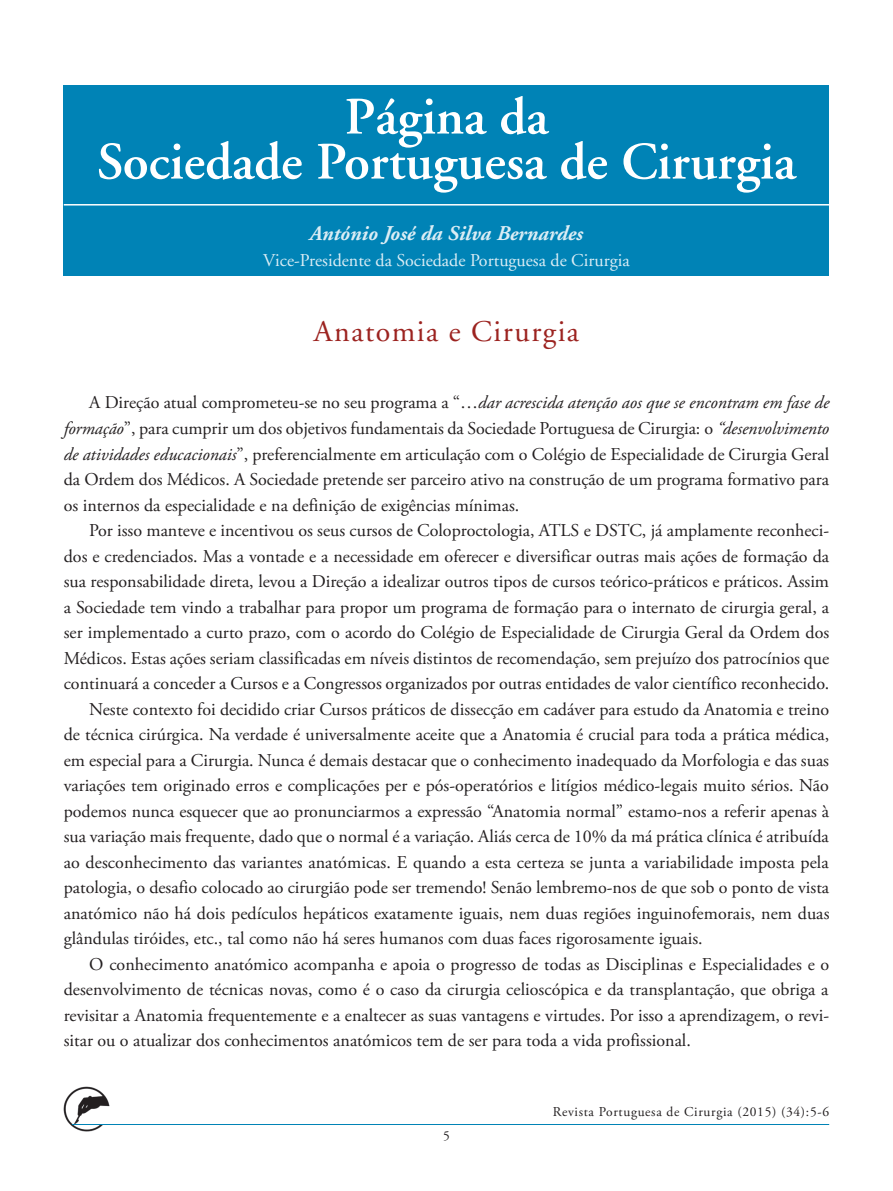
<style>
.page{position:relative;width:893px;height:1191px;background:#fff}
.page>*{position:absolute;margin:0;border:0;box-sizing:border-box;transform-origin:0 0}
._01_Titulo{font:600 52.5px/45px "Adobe Garamond";color:#fff;text-align:center}
.Normal_wrd_1{font:30px "Adobe Garamond";letter-spacing:.05em;color:#9c2320}
._01_Titulo-2{font:italic 700 21px "Adobe Garamond";color:#dbedf5}
.t1{font:18px/25.5px "Adobe Garamond Pro";color:#231f20;text-align:justify}
._01_Titulo-3{font:18px "Adobe Garamond";color:#dbedf5}
.t2{font:13.5px "Adobe Garamond Pro";letter-spacing:.05em;color:#231f20}
.s1{font-style:italic}
</style>
<div class="page">
<img style="left:64px;top:1086px;width:45px;height:45px">
<hr style="left:72px;top:1124px;width:757px;height:1px;background:#0083b6">
<div style="left:64px;top:85px;width:765px;height:190px;background:#0083b6"></div>
<hr style="left:64px;top:204px;width:765px;height:1px;background:#fff">
<p class="_01_Titulo" style="left:97px;top:95px;width:700px">Página da<br>Sociedade Portuguesa de Cirurgia</p>
<p class="_01_Titulo-2" style="left:310px;top:222px;width:275px">António José da Silva Bernardes</p>
<p class="_01_Titulo-3" style="left:263px;top:250px;width:368px">Vice-Presidente da Sociedade Portuguesa de Cirurgia</p>
<p class="Normal_wrd_1" style="left:314px;top:315px;width:266px">Anatomia e Cirurgia</p>
<p class="t1" style="left:64px;top:391px;width:767px;text-indent:26px">A Direção atual comprometeu-se no seu programa a “…<span class="s1">dar acrescida atenção aos que se encontram em fase de formação</span>”, para cumprir um dos objetivos fundamentais da Sociedade Portuguesa de Cirurgia: o <span class="s1">“desenvolvimento de atividades educacionais</span>”, preferencialmente em articulação com o Colégio de Especialidade de Cirurgia Geral da Ordem dos Médicos. A Sociedade pretende ser parceiro ativo na construção de um programa formativo para os internos da especialidade e na definição de exigências mínimas.</p>
<p class="t1" style="left:64px;top:518px;width:767px;text-indent:26px">Por isso manteve e incentivou os seus cursos de Coloproctologia, ATLS e DSTC, já amplamente reconheci&shy;dos e credenciados. Mas a vontade e a necessidade em oferecer e diversificar outras mais ações de formação da sua responsabilidade direta, levou a Direção a idealizar outros tipos de cursos teórico-práticos e práticos. Assim a Sociedade tem vindo a trabalhar para propor um programa de formação para o internato de cirurgia geral, a ser implementado a curto prazo, com o acordo do Colégio de Especialidade de Cirurgia Geral da Ordem dos Médicos. Estas ações seriam classificadas em níveis distintos de recomendação, sem prejuízo dos patrocínios que continuará a conceder a Cursos e a Congressos organizados por outras entidades de valor científico reconhecido.</p>
<p class="t1" style="left:64px;top:697px;width:767px;text-indent:26px">Neste contexto foi decidido criar Cursos práticos de dissecção em cadáver para estudo da Anatomia e treino de técnica cirúrgica. Na verdade é universalmente aceite que a Anatomia é crucial para toda a prática médica, em especial para a Cirurgia. Nunca é demais destacar que o conhecimento inadequado da Morfologia e das suas variações tem originado erros e complicações per e pós-operatórios e litígios médico-legais muito sérios. Não podemos nunca esquecer que ao pronunciarmos a expressão “Anatomia normal” estamo-nos a referir apenas à sua variação mais frequente, dado que o normal é a variação. Aliás cerca de 10% da má prática clínica é atribuída ao desconhecimento das variantes anatómicas. E quando a esta certeza se junta a variabilidade imposta pela patologia, o desafio colocado ao cirurgião pode ser tremendo! Senão lembremo-nos de que sob o ponto de vista anatómico não há dois pedículos hepáticos exatamente iguais, nem duas regiões inguinofemorais, nem duas glândulas tiróides, etc., tal como não há seres humanos com duas faces rigorosamente iguais.</p>
<p class="t1" style="left:64px;top:952px;width:767px;text-indent:26px">O conhecimento anatómico acompanha e apoia o progresso de todas as Disciplinas e Especialidades e o desenvolvimento de técnicas novas, como é o caso da cirurgia celioscópica e da transplantação, que obriga a revisitar a Anatomia frequentemente e a enaltecer as suas vantagens e virtudes. Por isso a aprendizagem, o revi&shy;sitar ou o atualizar dos conhecimentos anatómicos tem de ser para toda a vida profissional.</p>
<p class="t2" style="left:443px;top:1127px;width:8px">5</p>
<p class="t2" style="left:553px;top:1103px;width:278px">Revista Portuguesa de Cirurgia (2015) (34):5-6</p>
</div>
